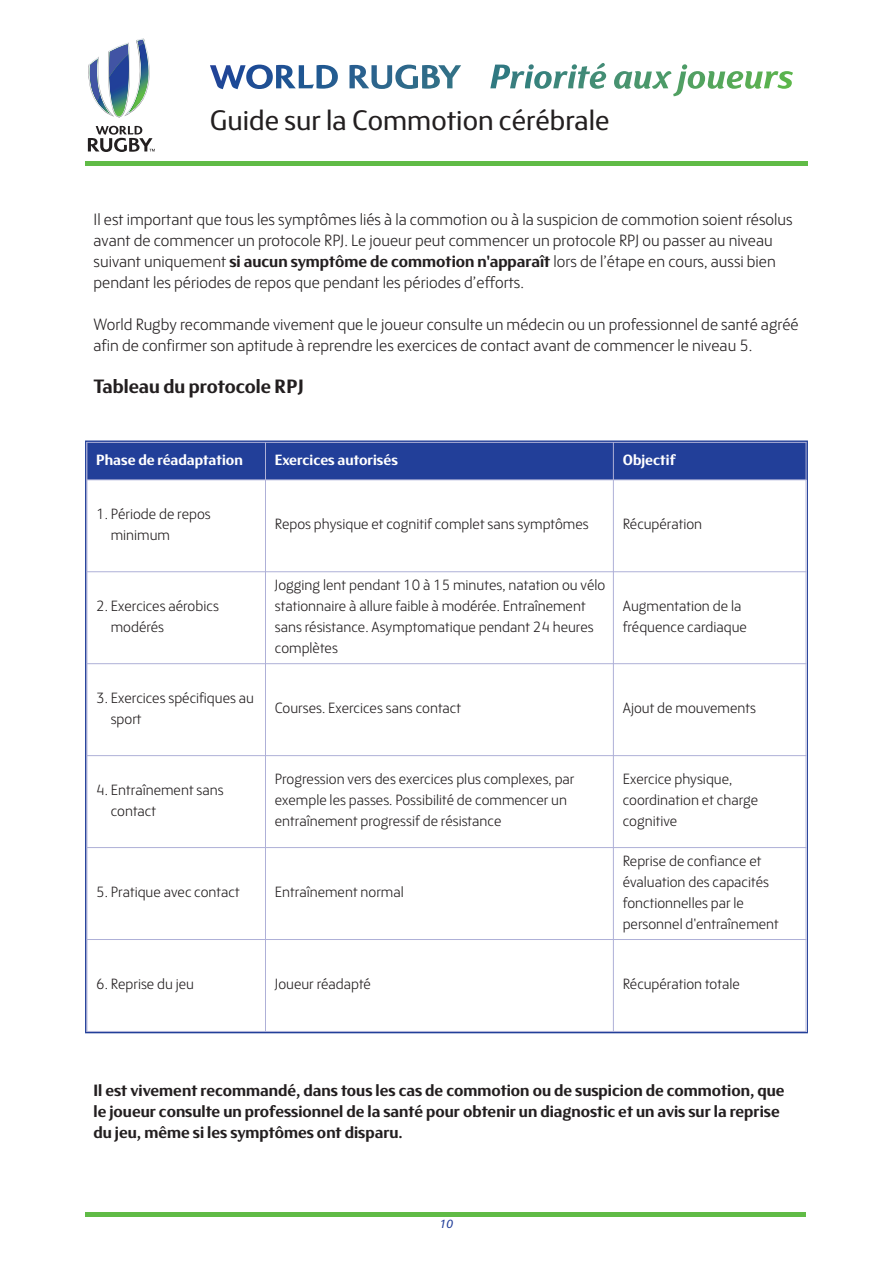
<style>
.page{position:relative;width:893px;height:1263px;background:#fff}
.page>*{position:absolute;margin:0;border:0;box-sizing:border-box;transform-origin:0 0}
.t1{font:28.5px "FS Blake";color:#231f20}
.t2{font:700 19.5px "FS Blake";color:#231f20}
.t3{font:300 16.5px/21px "FS Blake";color:#231f20}
.t4{font:700 16.5px/21px "FS Blake";color:#231f20}
.t5{font:300 15px/21px "FS Blake";color:#231f20}
.t6{font:700 15px "FS Blake";color:#fff}
.t7{font:italic 12px "FS Blake";color:#223f99}
.s1{font-weight:700}
</style>
<div class="page">
<hr style="left:85px;top:1212px;width:721px;height:4px;background:#60bb46">
<hr style="left:85px;top:162px;width:723px;height:4px;background:#60bb46">
<svg style="left:88px;top:38px;width:62px;height:80px"></svg>
<svg style="left:88px;top:126px;width:67px;height:26px"></svg>
<svg style="left:210px;top:64px;width:339px;height:25px"></svg>
<div style="left:87px;top:442px;width:178px;height:38px;background:#223f99"></div>
<div style="left:265px;top:442px;width:348px;height:38px;background:#223f99"></div>
<div style="left:613px;top:442px;width:193px;height:38px;background:#223f99"></div>
<hr style="left:87px;top:442px;width:1px;height:590px;background:#aeb0d7">
<hr style="left:265px;top:442px;width:1px;height:590px;background:#aeb0d7">
<hr style="left:613px;top:442px;width:1px;height:590px;background:#aeb0d7">
<hr style="left:806px;top:442px;width:1px;height:590px;background:#aeb0d7">
<hr style="left:87px;top:442px;width:719px;height:1px;background:#aeb0d7">
<hr style="left:87px;top:479px;width:719px;height:1px;background:#aeb0d7">
<hr style="left:87px;top:571px;width:719px;height:1px;background:#aeb0d7">
<hr style="left:87px;top:663px;width:719px;height:1px;background:#aeb0d7">
<hr style="left:87px;top:755px;width:719px;height:1px;background:#aeb0d7">
<hr style="left:87px;top:847px;width:719px;height:1px;background:#aeb0d7">
<hr style="left:87px;top:939px;width:719px;height:1px;background:#aeb0d7">
<hr style="left:87px;top:1031px;width:719px;height:1px;background:#aeb0d7">
<h1 class="t1" style="left:210px;top:110px;width:401px">Guide sur la Commotion cérébrale</h1>
<p class="t3" style="left:94px;top:211px;width:701px">Il est important que tous les symptômes liés à la commotion ou à la suspicion de commotion soient résolus avant de commencer un protocole RPJ. Le joueur peut commencer un protocole RPJ ou passer au niveau suivant uniquement <span class="s1">si aucun symptôme de commotion n'apparaît</span> lors de l’étape en cours, aussi bien pendant les périodes de repos que pendant les périodes d’efforts.</p>
<p class="t3" style="left:94px;top:316px;width:707px">World Rugby recommande vivement que le joueur consulte un médecin ou un professionnel de santé agréé afin de confirmer son aptitude à reprendre les exercices de contact avant de commencer le niveau 5.</p>
<h2 class="t2" style="left:94px;top:379px;width:212px">Tableau du protocole RPJ</h2>
<p class="t6" style="left:96px;top:454px;width:148px">Phase de réadaptation</p>
<p class="t6" style="left:275px;top:454px;width:124px">Exercices autorisés</p>
<p class="t6" style="left:623px;top:454px;width:54px">Objectif</p>
<p class="t5" style="left:111px;top:505px;width:102px;text-indent:-14px">1. Période de repos minimum</p>
<p class="t5" style="left:275px;top:515px;width:315px">Repos physique et cognitif complet sans symptômes</p>
<p class="t5" style="left:623px;top:515px;width:81px">Récupération</p>
<p class="t5" style="left:111px;top:597px;width:110px;text-indent:-14px">2. Exercices aérobics modérés</p>
<p class="t5" style="left:275px;top:576px;width:332px">Jogging lent pendant 10 à 15 minutes, natation ou vélo stationnaire à allure faible à modérée. Entraînement sans résistance. Asymptomatique pendant 24 heures complètes</p>
<p class="t5" style="left:623px;top:597px;width:126px">Augmentation de la fréquence cardiaque</p>
<p class="t5" style="left:111px;top:689px;width:145px;text-indent:-14px">3. Exercices spécifiques au sport</p>
<p class="t5" style="left:275px;top:699px;width:188px">Courses. Exercices sans contact</p>
<p class="t5" style="left:623px;top:699px;width:135px">Ajout de mouvements</p>
<p class="t5" style="left:111px;top:781px;width:115px;text-indent:-14px">4. Entraînement sans contact</p>
<p class="t5" style="left:275px;top:770px;width:301px">Progression vers des exercices plus complexes, par exemple les passes. Possibilité de commencer un entraînement progressif de résistance</p>
<p class="t5" style="left:623px;top:770px;width:137px">Exercice physique, coordination et charge cognitive</p>
<p class="t5" style="left:96px;top:883px;width:145px">5. Pratique avec contact</p>
<p class="t5" style="left:275px;top:883px;width:130px">Entraînement normal</p>
<p class="t5" style="left:623px;top:852px;width:158px">Reprise de confiance et évaluation des capacités fonctionnelles par le personnel d'entraînement</p>
<p class="t5" style="left:96px;top:975px;width:99px">6. Reprise du jeu</p>
<p class="t5" style="left:275px;top:975px;width:98px">Joueur réadapté</p>
<p class="t5" style="left:623px;top:975px;width:119px">Récupération totale</p>
<p class="t4" style="left:94px;top:1081px;width:693px">Il est vivement recommandé, dans tous les cas de commotion ou de suspicion de commotion, que le joueur consulte un professionnel de la santé pour obtenir un diagnostic et un avis sur la reprise du jeu, même si les symptômes ont disparu.</p>
<p class="t7" style="left:439px;top:1219px;width:15px">10</p>
</div>
